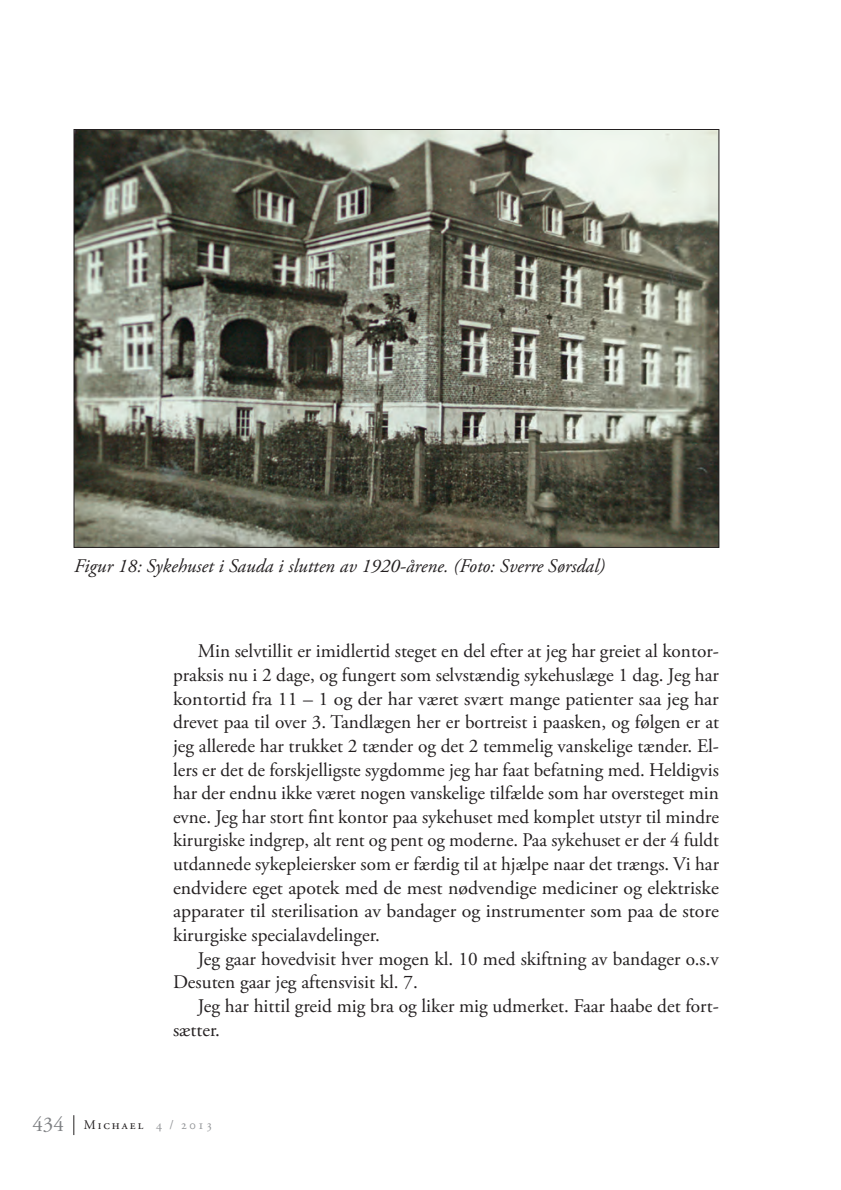
<style>
.page{position:relative;width:841px;height:1190px;background:#fff}
.page>*{position:absolute;margin:0;border:0;box-sizing:border-box;transform-origin:0 0}
.t1{font:19.25px/23.6px "Adobe Garamond Pro";color:#231f20}
.t2{font:italic 19.25px "Adobe Garamond Pro";color:#231f20}
.t3{font:13.12px "Adobe Garamond Pro";letter-spacing:.15em;color:#231f20}
.s1{font-size:21px;color:#808285}
.s2{color:#939598}
</style>
<div class="page">
<svg style="left:74px;top:1115px;width:1px;height:19px"></svg>
<img style="left:76px;top:131px;width:641px;height:415px">
<p class="t2" style="left:74px;top:554px;width:532px">Figur 18: Sykehuset i Sauda i slutten av 1920-årene. (Foto: Sverre Sørsdal)</p>
<p class="t1" style="left:173px;top:640px;width:547px;text-align:justify;text-indent:25px">Min selvtillit er imidlertid steget en del efter at jeg har greiet al kontor&shy;praksis nu i 2 dage, og fungert som selvstændig sykehuslæge 1 dag. Jeg har kontortid fra 11 – 1 og der har været svært mange patienter saa jeg har drevet paa til over 3. Tandlægen her er bortreist i paasken, og følgen er at jeg allerede har trukket 2 tænder og det 2 temmelig vanskelige tænder. El&shy;lers er det de forskjelligste sygdomme jeg har faat befatning med. Heldigvis har der endnu ikke været nogen vanskelige tilfælde som har oversteget min evne. Jeg har stort fint kontor paa sykehuset med komplet utstyr til mindre kirurgiske indgrep, alt rent og pent og moderne. Paa sykehuset er der 4 fuldt utdannede sykepleiersker som er færdig til at hjælpe naar det trængs. Vi har endvidere eget apotek med de mest nødvendige mediciner og elektriske apparater til sterilisation av bandager og instrumenter som paa de store kirurgiske specialavdelinger.</p>
<p class="t1" style="left:173px;top:947px;width:547px;text-indent:25px">Jeg gaar hovedvisit hver mogen kl. 10 med skiftning av bandager o.s.v<br>Desuten gaar jeg aftensvisit kl. 7.</p>
<p class="t1" style="left:173px;top:994px;width:547px;text-indent:25px">Jeg har hittil greid mig bra og liker mig udmerket. Faar haabe det fort&shy;sætter.</p>
<p class="t3" style="left:32px;top:1116px;width:182px"><span class="s1">434</span> Michael <span class="s2">4 / 2013</span></p>
</div>
